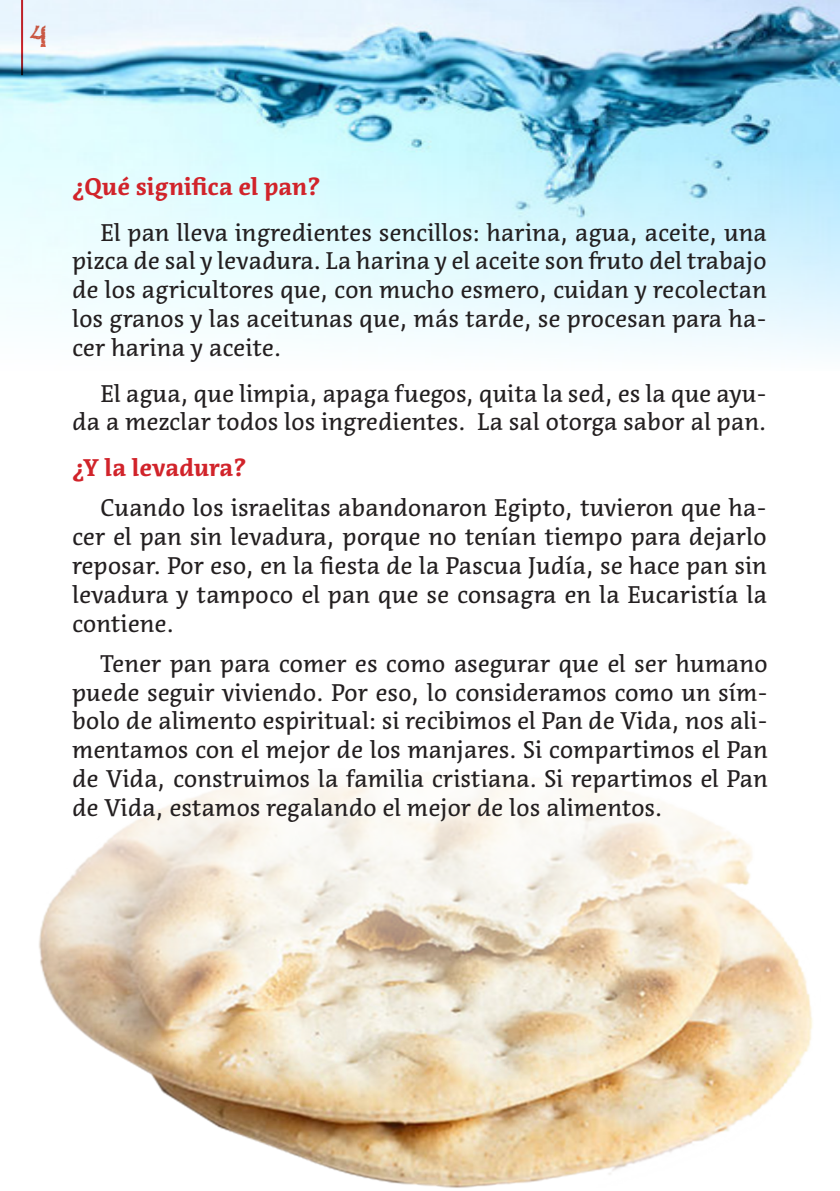
<style>
.page{position:relative;width:840px;height:1191px;background:#fff}
.page>*{position:absolute;margin:0;border:0;box-sizing:border-box;transform-origin:0 0}
.t1{font:34px "Nelson Rugged";color:#da5b44}
.t2{font:24px/28.8px "Acuta";color:#231f20;text-align:justify}
.t3{font:700 24px "Acuta";color:#d1232a}
</style>
<div class="page">
<img style="left:39px;top:779px;width:774px;height:409px">
<img style="left:0;top:0;width:839px;height:352px">
<h1 class="t1" style="left:30px;top:12px;width:18px">4</h1>
<p class="t3" style="left:72px;top:172px;width:250px">¿Qué significa el pan?</p>
<p class="t2" style="left:72px;top:218px;width:696px;text-indent:28px">El pan lleva ingredientes sencillos: harina, agua, aceite, una pizca de sal y levadura. La harina y el aceite son fruto del trabajo de los agricultores que, con mucho esmero, cuidan y recolectan los granos y las aceitunas que, más tarde, se procesan para ha&shy;cer harina y aceite.</p>
<p class="t2" style="left:72px;top:379px;width:696px;text-align:right">El agua, que limpia, apaga fuegos, quita la sed, es la que ayu&shy;da a mezclar todos los ingredientes. La sal otorga sabor al pan.</p>
<p class="t3" style="left:72px;top:453px;width:176px">¿Y la levadura?</p>
<p class="t2" style="left:72px;top:494px;width:696px;text-indent:28px">Cuando los israelitas abandonaron Egipto, tuvieron que ha&shy;cer el pan sin levadura, porque no tenían tiempo para dejarlo reposar. Por eso, en la fiesta de la Pascua Judía, se hace pan sin levadura y tampoco el pan que se consagra en la Eucaristía la contiene.</p>
<p class="t2" style="left:72px;top:649px;width:697px;text-indent:28px">Tener pan para comer es como asegurar que el ser humano puede seguir viviendo. Por eso, lo consideramos como un sím&shy;bolo de alimento espiritual: si recibimos el Pan de Vida, nos ali&shy;mentamos con el mejor de los manjares. Si compartimos el Pan de Vida, construimos la familia cristiana. Si repartimos el Pan de Vida, estamos regalando el mejor de los alimentos.</p>
</div>
